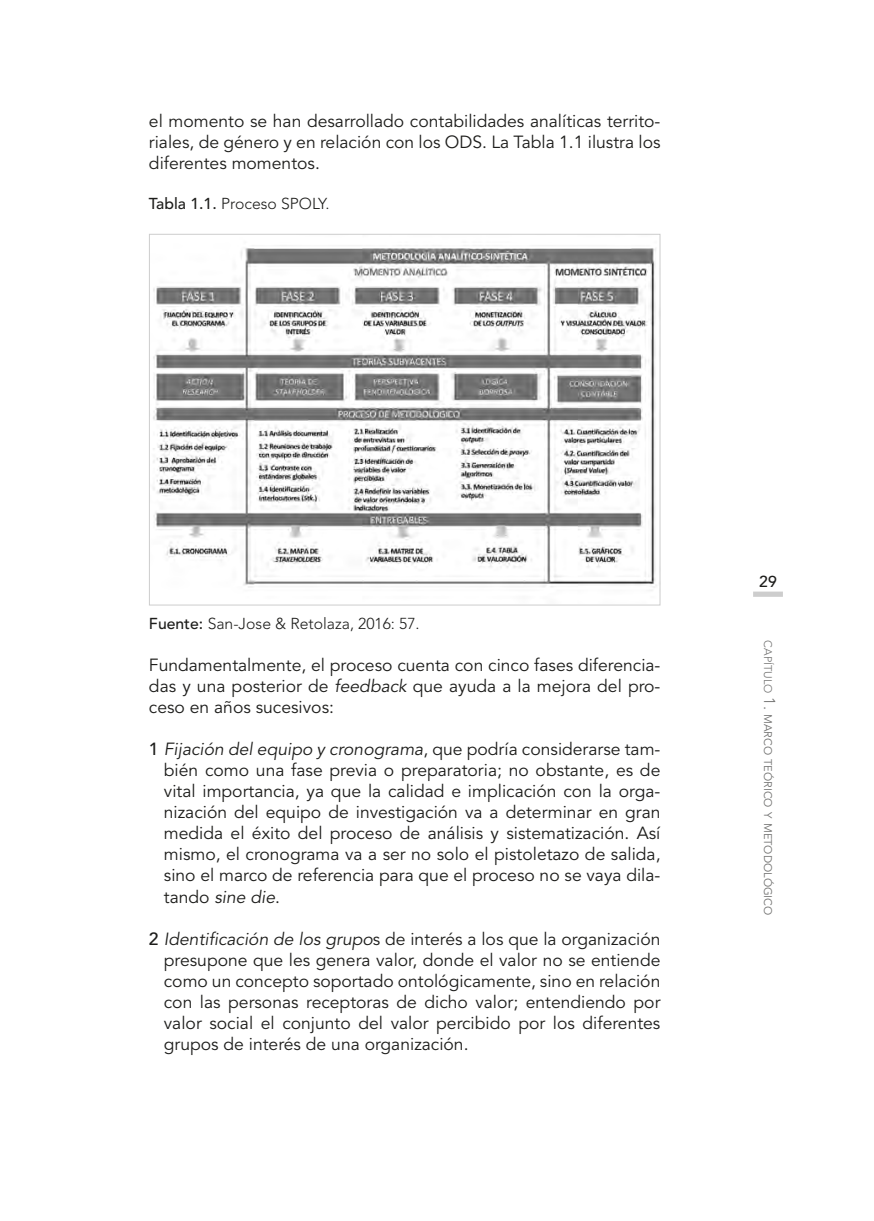
<style>
.page{position:relative;width:874px;height:1221px;background:#fff}
.page>*{position:absolute;margin:0;border:0;box-sizing:border-box;transform-origin:0 0}
.TEXTO_GENERAL{font:17.5px/21px "Avenir LT Std";color:#1d1d1b;text-align:justify}
.FUENTE{font:300 15.75px "Avenir LT Std";color:#1d1d1b}
.PIE{font:300 15.75px "Avenir LT Std";color:#1d1d1b}
.t1{font:500 15.75px "Avenir LT Std";color:#1d1d1b}
.t2{font:11.03px "Avenir LT Std";color:#70706f}
.s1{font-weight:500}
.s2{font-style:italic}
.s3{font-weight:300}
.s4{font-weight:300;font-size:15.75px}
</style>
<div class="page">
<div style="left:752px;top:591px;width:30px;height:6px;background:#cdcdcd"></div>
<img style="left:153px;top:245px;width:504px;height:346px">
<p class="TEXTO_GENERAL" style="left:149px;top:111px;width:512px">el momento se han desarrollado contabilidades analíticas territo&shy;riales, de género y en relación con los ODS. La Tabla 1.1 ilustra los diferentes momentos.</p>
<p class="PIE" style="left:149px;top:195px;width:182px"><span class="s1">Tabla 1.1.</span> Proceso SPOLY.</p>
<p class="FUENTE" style="left:149px;top:614px;width:272px"><span class="s1">Fuente:</span> San-Jose &amp; Retolaza, 2016: 57.</p>
<p class="TEXTO_GENERAL" style="left:149px;top:655px;width:512px">Fundamentalmente, el proceso cuenta con cinco fases diferencia&shy;das y una posterior de <span class="s2">feedback</span> que ayuda a la mejora del pro&shy;ceso en años sucesivos:</p>
<p class="TEXTO_GENERAL" style="left:164px;top:739px;width:498px;text-indent:-15px"><span class="s1">1</span> <span class="s2">Fijación del equipo y cronograma</span>, que podría considerarse tam&shy;bién como una fase previa o preparatoria; no obstante, es de vital importancia, ya que la calidad e implicación con la orga&shy;nización del equipo de investigación va a determinar en gran medida el éxito del proceso de análisis y sistematización. Así mismo, el cronograma va a ser no solo el pistoletazo de salida, sino el marco de referencia para que el proceso no se vaya dila&shy;tando <span class="s2">sine die</span>.</p>
<p class="TEXTO_GENERAL" style="left:164px;top:928px;width:498px;text-indent:-15px"><span class="s1">2</span> <span class="s2">Identificación de los grupo</span>s de interés a los que la organización presupone que les genera valor, donde el valor no se entiende como un concepto soportado ontológicamente, sino en relación con las personas receptoras de dicho valor; entendiendo por valor social el conjunto del valor percibido por los diferentes grupos de interés de una organización.</p>
<p class="t1" style="left:758px;top:572px;width:19px">29</p>
<p class="t2" style="left:773px;top:640px;width:276px;rotate:90deg"><span class="s3">capítulo</span> <span class="s4">1.</span> marco teórico y metodológico</p>
</div>
